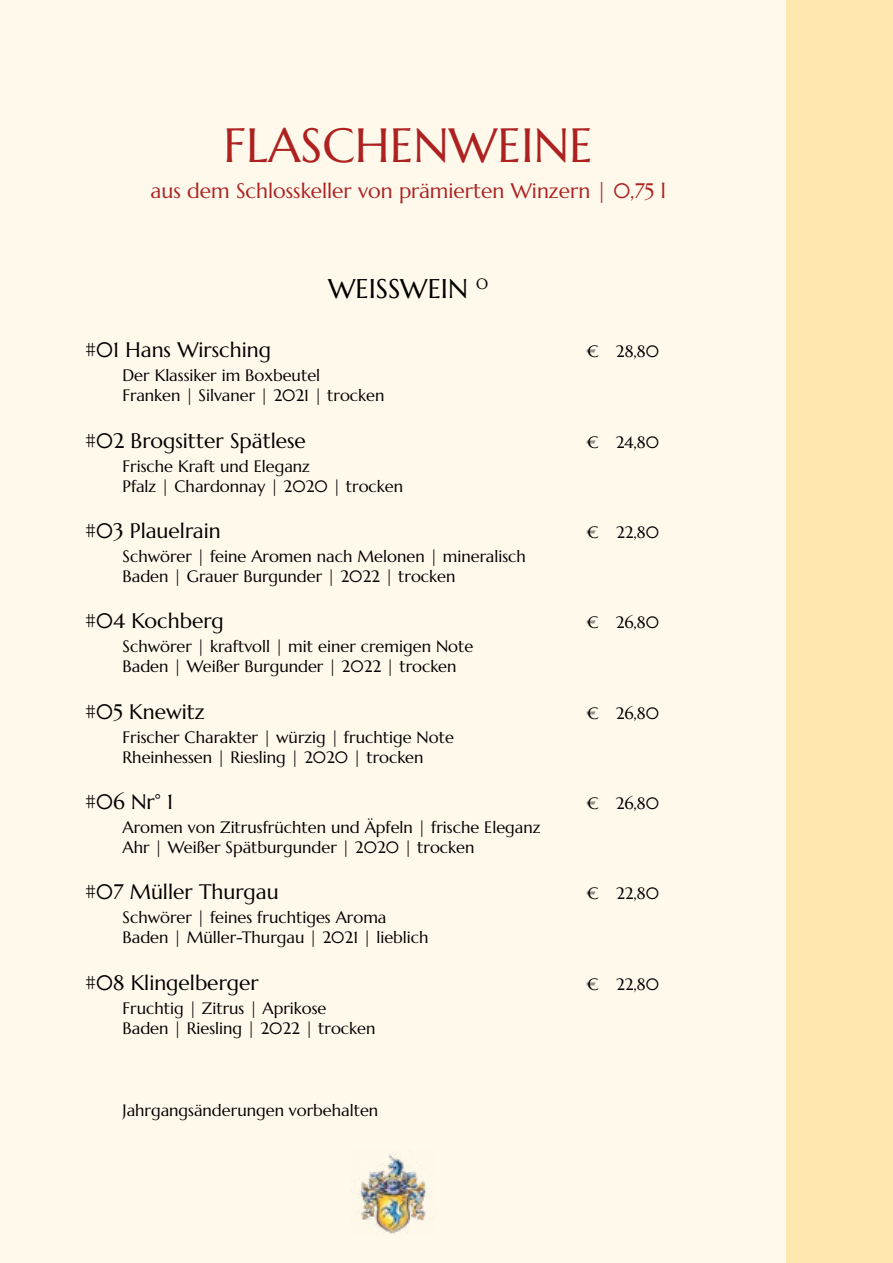
<style>
.page{position:relative;width:893px;height:1263px;background:#fff9ec}
.page>*{position:absolute;margin:0;border:0;box-sizing:border-box;transform-origin:0 0}
.t1{font:48px "Marcellus";color:#ad2221}
.t2{font:27px "Marcellus";color:#000}
.t3{font:21px "Marcellus";color:#000}
.t4{font:21px "Marcellus";color:#ad2221}
.t5{font:16.5px/19.8px "Marcellus";color:#000}
</style>
<div class="page">
<img style="left:357px;top:1152px;width:70px;height:82px">
<div style="left:787px;top:0;width:106px;height:1263px;background:#ffe8b0"></div>
<h1 class="t1" style="left:224px;top:115px;width:371px">FLASCHENWEINE</h1>
<p class="t4" style="left:151px;top:178px;width:517px">aus dem Schlosskeller von prämierten Winzern | 0,75 l</p>
<h2 class="t2" style="left:328px;top:272px;width:161px">WEISSWEIN <sup>O</sup></h2>
<p class="t3" style="left:85px;top:337px;width:187px">#01 Hans Wirsching</p>
<p class="t5" style="left:587px;top:342px;width:74px">€ 28,80</p>
<p class="t5" style="left:123px;top:366px;width:263px">Der Klassiker im Boxbeutel<br>Franken | Silvaner | 2021 | trocken</p>
<p class="t3" style="left:85px;top:427px;width:222px">#02 Brogsitter Spätlese</p>
<p class="t5" style="left:587px;top:432px;width:74px">€ 24,80</p>
<p class="t5" style="left:123px;top:456px;width:282px">Frische Kraft und Eleganz<br>Pfalz | Chardonnay | 2020 | trocken</p>
<p class="t3" style="left:85px;top:518px;width:137px">#03 Plauelrain</p>
<p class="t5" style="left:587px;top:522px;width:74px">€ 22,80</p>
<p class="t5" style="left:123px;top:546px;width:405px">Schwörer | feine Aromen nach Melonen | mineralisch<br>Baden | Grauer Burgunder | 2022 | trocken</p>
<p class="t3" style="left:85px;top:608px;width:140px">#04 Kochberg</p>
<p class="t5" style="left:587px;top:613px;width:74px">€ 26,80</p>
<p class="t5" style="left:123px;top:637px;width:352px">Schwörer | kraftvoll | mit einer cremigen Note<br>Baden | Weißer Burgunder | 2022 | trocken</p>
<p class="t3" style="left:85px;top:698px;width:121px">#05 Knewitz</p>
<p class="t5" style="left:587px;top:703px;width:74px">€ 26,80</p>
<p class="t5" style="left:123px;top:727px;width:333px">Frischer Charakter | würzig | fruchtige Note<br>Rheinhessen | Riesling | 2020 | trocken</p>
<p class="t3" style="left:85px;top:788px;width:90px">#06 Nr° 1</p>
<p class="t5" style="left:587px;top:793px;width:74px">€ 26,80</p>
<p class="t5" style="left:123px;top:817px;width:419px">Aromen von Zitrusfrüchten und Äpfeln | frische Eleganz<br>Ahr | Weißer Spätburgunder | 2020 | trocken</p>
<p class="t3" style="left:85px;top:879px;width:195px">#07 Müller Thurgau</p>
<p class="t5" style="left:587px;top:884px;width:74px">€ 22,80</p>
<p class="t5" style="left:123px;top:908px;width:308px">Schwörer | feines fruchtiges Aroma<br>Baden | Müller-Thurgau | 2021 | lieblich</p>
<p class="t3" style="left:85px;top:969px;width:175px">#08 Klingelberger</p>
<p class="t5" style="left:587px;top:974px;width:74px">€ 22,80</p>
<p class="t5" style="left:123px;top:998px;width:254px">Fruchtig | Zitrus | Aprikose<br>Baden | Riesling | 2022 | trocken</p>
<p class="t5" style="left:123px;top:1100px;width:257px">Jahrgangsänderungen vorbehalten</p>
</div>
